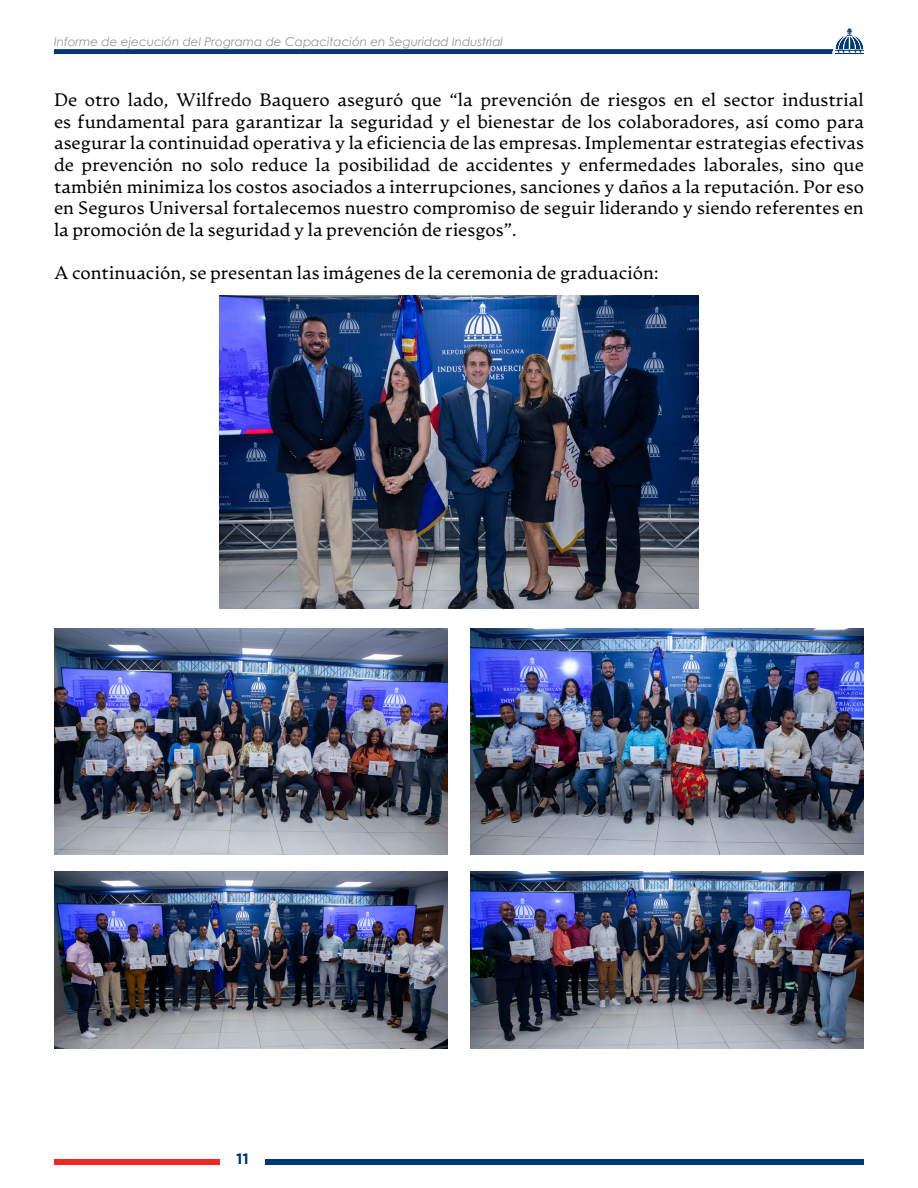
<style>
.page{position:relative;width:918px;height:1188px;background:#fff}
.page>*{position:absolute;margin:0;border:0;box-sizing:border-box;transform-origin:0 0}
.t1{font:18px/21.6px "Artifex CF";color:#000;text-align:justify}
.t2{font:700 15px "Gotham Pro";color:#003875}
.t3{font:italic 12px "Century Gothic";color:#939598}
</style>
<div class="page">
<svg style="left:54px;top:27px;width:810px;height:27px"></svg>
<div style="left:266px;top:1159px;width:598px;height:5px;background:#003875"></div>
<div style="left:54px;top:1159px;width:165px;height:5px;background:#ed2924"></div>
<img style="left:219px;top:296px;width:480px;height:313px">
<img style="left:54px;top:628px;width:393px;height:227px">
<img style="left:471px;top:628px;width:393px;height:227px">
<img style="left:54px;top:872px;width:393px;height:177px">
<img style="left:471px;top:872px;width:393px;height:177px">
<p class="t3" style="left:54px;top:33px;width:450px">Informe de ejecución del Programa de Capacitación en Seguridad Industrial</p>
<p class="t1" style="left:54px;top:88px;width:812px">De otro lado, Wilfredo Baquero aseguró que “la prevención de riesgos en el sector industrial es fundamental para garantizar la seguridad y el bienestar de los colaboradores, así como para asegurar la continuidad operativa y la eficiencia de las empresas. Implementar estrategias efectivas de prevención no solo reduce la posibilidad de accidentes y enfermedades laborales, sino que también minimiza los costos asociados a interrupciones, sanciones y daños a la reputación. Por eso en Seguros Universal fortalecemos nuestro compromiso de seguir liderando y siendo referentes en la promoción de la seguridad y la prevención de riesgos”.</p>
<p class="t1" style="left:54px;top:261px;width:606px">A continuación, se presentan las imágenes de la ceremonia de graduación:</p>
<p class="t2" style="left:236px;top:1150px;width:14px">11</p>
</div>
